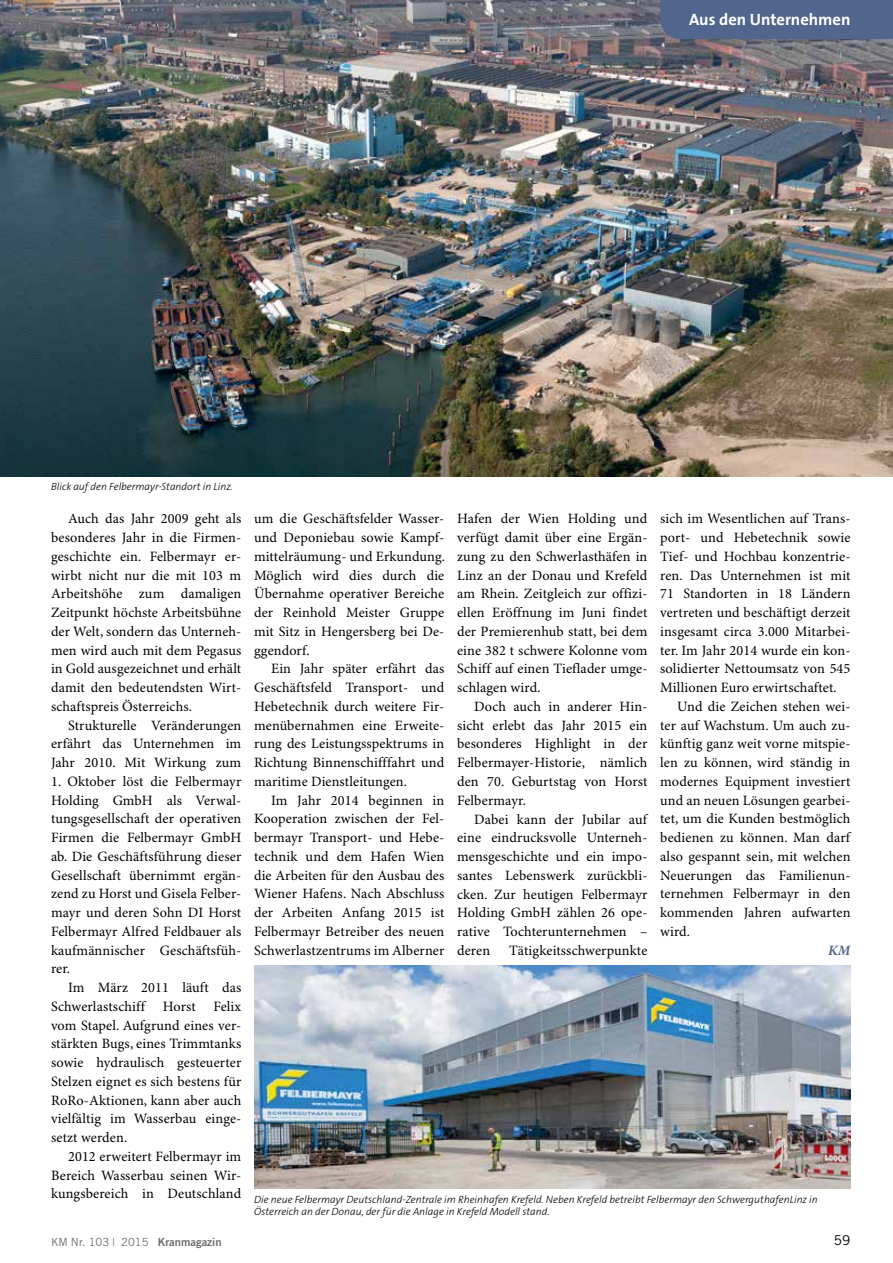
<style>
.page{position:relative;width:893px;height:1263px;background:#fff}
.page>*{position:absolute;margin:0;border:0;box-sizing:border-box;transform-origin:0 0}
.t1{font:700 16.5px "The Sans B7";color:#fff}
.t2{font:14.25px/18.8px "Minion Pro";letter-spacing:.01em;color:#000;text-align:justify}
.t3{font:italic 700 14.25px "Minion Pro";color:#51658d}
.t4{font:13.5px "Trade Gothic";color:#000}
.t5{font:11.25px "Trade Gothic";color:#6e6e6e}
.t6{font:italic 300 10.5px/12.3px "The Sans B3";color:#000}
.s1{font-family:"Trade Gothic Bold Two"}
</style>
<div class="page">
<img style="left:0;top:0;width:893px;height:476px">
<div style="left:660px;top:0;width:233px;height:39px;background:#51658d"></div>
<img style="left:254px;top:965px;width:596px;height:224px">
<p class="t1" style="left:689px;top:11px;width:163px">Aus den Unternehmen</p>
<p class="t6" style="left:51px;top:481px;width:184px">Blick auf den Felbermayr-Standort in Linz.</p>
<p class="t2" style="left:51px;top:510px;width:192px;text-indent:17px">Auch das Jahr 2009 geht als besonderes Jahr in die Firmen&shy;geschichte ein. Felbermayr er&shy;wirbt nicht nur die mit 103 m Arbeitshöhe zum damaligen Zeitpunkt höchste Arbeitsbühne der Welt, sondern das Unterneh&shy;men wird auch mit dem Pegasus in Gold ausgezeichnet und erhält damit den bedeutendsten Wirt&shy;schaftspreis Österreichs.</p>
<p class="t2" style="left:51px;top:716px;width:192px;text-indent:17px">Strukturelle Veränderungen erfährt das Unternehmen im Jahr 2010. Mit Wirkung zum</p>
<p class="t2" style="left:51px;top:772px;width:192px">1. Oktober löst die Felbermayr Holding GmbH als Verwal&shy;tungsgesellschaft der operativen Firmen die Felbermayr GmbH ab. Die Geschäftsführung dieser Gesellschaft übernimmt ergän&shy;zend zu Horst und Gisela Felber&shy;mayr und deren Sohn DI Horst Felbermayr Alfred Feldbauer als kaufmännischer Geschäftsfüh&shy;rer.</p>
<p class="t2" style="left:51px;top:979px;width:192px;text-indent:17px">Im März 2011 läuft das<br>Schwerlastschiff</p>
<p class="t2" style="left:51px;top:997px;width:192px;text-indent:112px">Horst Felix vom Stapel. Aufgrund eines ver&shy;stärkten Bugs, eines Trimmtanks sowie hydraulisch gesteuerter Stelzen eignet es sich bestens für RoRo-Aktionen, kann aber auch vielfältig im Wasserbau einge&shy;setzt werden.</p>
<p class="t2" style="left:51px;top:1147px;width:192px;text-indent:17px">2012 erweitert Felbermayr im Bereich Wasserbau seinen Wir&shy;kungsbereich in Deutschland</p>
<p class="t2" style="left:254px;top:510px;width:193px">um die Geschäftsfelder Wasser&shy;und Deponiebau sowie Kampf&shy;mittelräumung- und Erkundung.<br>Möglich wird dies durch die Übernahme operativer Bereiche der Reinhold Meister Gruppe mit Sitz in Hengersberg bei De&shy;ggendorf.</p>
<p class="t2" style="left:254px;top:660px;width:192px;text-indent:17px">Ein Jahr später erfährt das Geschäftsfeld Transport- und Hebetechnik durch weitere Fir&shy;menübernahmen eine Erweite&shy;rung des Leistungsspektrums in Richtung Binnenschifffahrt und maritime Dienstleitungen.</p>
<p class="t2" style="left:254px;top:791px;width:192px;text-indent:17px">Im Jahr 2014 beginnen in Kooperation zwischen der Fel&shy;bermayr Transport- und Hebe&shy;technik und dem Hafen Wien die Arbeiten für den Ausbau des Wiener Hafens. Nach Abschluss der Arbeiten Anfang 2015 ist Felbermayr Betreiber des neuen Schwerlastzentrums im Alberner</p>
<p class="t2" style="left:457px;top:510px;width:192px">Hafen der Wien Holding und verfügt damit über eine Ergän&shy;zung zu den Schwerlasthäfen in Linz an der Donau und Krefeld am Rhein. Zeitgleich zur offizi&shy;ellen Eröffnung im Juni findet der Premierenhub statt, bei dem eine 382 t schwere Kolonne vom Schiff auf einen Tieflader umge&shy;schlagen wird.</p>
<p class="t2" style="left:457px;top:698px;width:192px;text-indent:17px">Doch auch in anderer Hin&shy;sicht erlebt das Jahr 2015 ein besonderes Highlight in der Felbermayer-Historie, nämlich den 70. Geburtstag von Horst Felbermayr.</p>
<p class="t2" style="left:457px;top:810px;width:192px;text-indent:17px">Dabei kann der Jubilar auf eine eindrucksvolle Unterneh&shy;mensgeschichte und ein impo&shy;santes Lebenswerk zurückbli&shy;cken. Zur heutigen Felbermayr Holding GmbH zählen 26 ope&shy;rative Tochterunternehmen – deren</p>
<p class="t2" style="left:509px;top:941px;width:140px">Tätigkeitsschwerpunkte</p>
<p class="t2" style="left:660px;top:510px;width:192px">sich im Wesentlichen auf Trans-</p>
<p class="t2" style="left:660px;top:529px;width:192px">port- und Hebetechnik sowie</p>
<p class="t2" style="left:660px;top:547px;width:192px">Tief- und Hochbau konzentrie-</p>
<p class="t2" style="left:660px;top:566px;width:192px">ren. Das Unternehmen ist mit</p>
<p class="t2" style="left:660px;top:585px;width:192px">71 Standorten in 18 Ländern</p>
<p class="t2" style="left:660px;top:604px;width:192px">vertreten und beschäftigt derzeit</p>
<p class="t2" style="left:660px;top:622px;width:192px">insgesamt circa 3.000 Mitarbei-</p>
<p class="t2" style="left:660px;top:641px;width:192px">ter. Im Jahr 2014 wurde ein kon-</p>
<p class="t2" style="left:660px;top:660px;width:192px">solidierter Nettoumsatz von 545</p>
<p class="t2" style="left:660px;top:679px;width:178px">Millionen Euro erwirtschaftet.</p>
<p class="t2" style="left:677px;top:697px;width:175px">Und die Zeichen stehen wei-</p>
<p class="t2" style="left:660px;top:716px;width:192px">ter auf Wachstum. Um auch zu-</p>
<p class="t2" style="left:660px;top:735px;width:192px">künftig ganz weit vorne mitspie-</p>
<p class="t2" style="left:660px;top:754px;width:192px">len zu können, wird ständig in</p>
<p class="t2" style="left:660px;top:772px;width:192px">modernes Equipment investiert</p>
<p class="t2" style="left:660px;top:791px;width:192px">und an neuen Lösungen gearbei-</p>
<p class="t2" style="left:660px;top:810px;width:192px">tet, um die Kunden bestmöglich</p>
<p class="t2" style="left:660px;top:829px;width:191px">bedienen zu können. Man darf</p>
<p class="t2" style="left:660px;top:847px;width:192px">also gespannt sein, mit welchen</p>
<p class="t2" style="left:660px;top:866px;width:192px">Neuerungen das Familienun-</p>
<p class="t2" style="left:660px;top:885px;width:192px">ternehmen Felbermayr in den</p>
<p class="t2" style="left:660px;top:904px;width:192px">kommenden Jahren aufwarten</p>
<p class="t2" style="left:660px;top:922px;width:31px">wird.</p>
<p class="t3" style="left:828px;top:941px;width:24px">KM</p>
<p class="t6" style="left:254px;top:1194px;width:565px">Die neue Felbermayr Deutschland-Zentrale im Rheinhafen Krefeld. Neben Krefeld betreibt Felbermayr den SchwerguthafenLinz in<br>Österreich an der Donau, der für die Anlage in Krefeld Modell stand.</p>
<p class="t5" style="left:51px;top:1235px;width:172px">KM Nr. 103 | 2015 <span class="s1">Kranmagazin</span></p>
<p class="t4" style="left:834px;top:1232px;width:18px">59</p>
</div>
